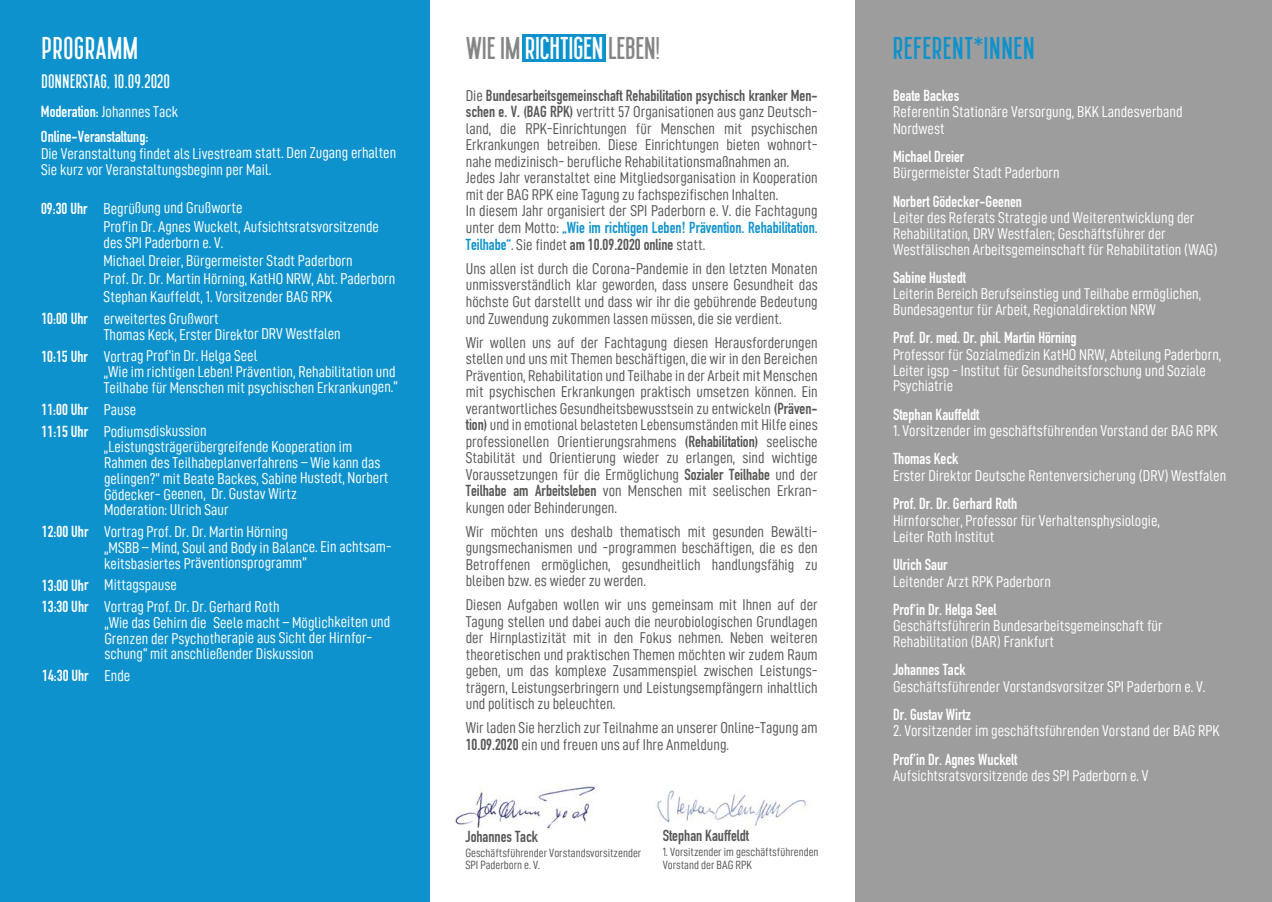
<style>
.page{position:relative;width:1272px;height:902px;background:#fff}
.page>*{position:absolute;margin:0;border:0;box-sizing:border-box;transform-origin:0 0}
.t1{font:31.5px "Mojito";letter-spacing:-.025em;color:#848585}
.t2{font:31.5px "Mojito";color:#0e92cc}
.t3{font:31.5px "Mojito";color:#fff}
.t4{font:19.5px "Mojito";color:#fff}
.t5{font:15.75px/15.8px "D DIN Condensed";color:#fff}
.t6{font:15.75px/16.5px "D DIN Condensed";color:#585857;text-align:justify}
.t7{font:700 15.75px "DIN Condensed";color:#fff}
.t8{font:700 15.75px/17.2px "DIN Condensed";color:#1293ce}
.t9{font:700 15.75px "DIN Condensed";color:#585857}
.t10{font:12px/12px "D DIN Condensed";color:#585857}
.s1{font-family:"DIN Condensed";font-weight:700}
.s2{font-family:"D DIN Condensed";font-weight:400}
.s3{color:#fff}
.s4{font-family:"D DIN Condensed";font-weight:400;color:#585857}
.s5{color:#585857}
</style>
<div class="page">
<img style="left:429px;top:0;width:843px;height:901px">
<div style="left:0;top:0;width:429px;height:901px;background:#0d92cd"></div>
<img style="left:642px;top:777px;width:183px;height:65px">
<img style="left:454px;top:783px;width:143px;height:46px">
<div style="left:522px;top:35px;width:84px;height:27px;background:#0d92cd"></div>
<h1 class="t3" style="left:41px;top:31px;width:99px">PROGRAMM</h1>
<p class="t4" style="left:41px;top:70px;width:130px">DONNERSTAG, 10.09.2020</p>
<p class="t5" style="left:41px;top:103px;width:139px"><span class="s1">Moderation:</span> Johannes Tack</p>
<p class="t7" style="left:41px;top:126px;width:109px">Online-Veranstaltung:</p>
<p class="t5" style="left:41px;top:144px;width:357px;line-height:16.6px">Die Veranstaltung findet als Livestream statt. Den Zugang erhalten<br>Sie kurz vor Veranstaltungsbeginn per Mail.</p>
<p class="t5" style="left:103px;top:198px;width:277px;line-height:18.8px;text-indent:-62px"><span class="s1">09:30 Uhr</span> Begrüßung und Grußworte<br>Prof’in Dr. Agnes Wuckelt, Aufsichtsratsvorsitzende</p>
<p class="t5" style="left:103px;top:233px;width:293px;line-height:18px">des SPI Paderborn e. V.<br>Michael Dreier, Bürgermeister Stadt Paderborn<br>Prof. Dr. Dr. Martin Hörning, KatHO NRW, Abt. Paderborn Stephan Kauffeldt, 1. Vorsitzender BAG RPK</p>
<p class="t5" style="left:104px;top:310px;width:238px;text-indent:-62px"><span class="s1">10:00 Uhr</span> erweitertes Grußwort<br>Thomas Keck, Erster Direktor DRV Westfalen</p>
<p class="t5" style="left:104px;top:348px;width:295px;text-indent:-62px"><span class="s1">10:15 Uhr</span> Vortrag Prof‘in Dr. Helga Seel<br>„Wie im richtigen Leben! Prävention, Rehabilitation und<br>Teilhabe für Menschen mit psychischen Erkrankungen.“</p>
<p class="t7" style="left:42px;top:399px;width:96px">11:00 Uhr <span class="s2">Pause</span></p>
<p class="t5" style="left:104px;top:423px;width:286px;text-indent:-62px"><span class="s1">11:15 Uhr</span> Podiumsdiskussion<br>„Leistungsträgerübergreifende Kooperation im Rahmen des Teilhabeplanverfahrens – Wie kann das gelingen?“ mit Beate Backes, Sabine Hustedt, Norbert Gödecker- Geenen, Dr. Gustav Wirtz<br>Moderation: Ulrich Saur</p>
<p class="t5" style="left:104px;top:523px;width:289px;text-indent:-62px"><span class="s1">12:00 Uhr</span> Vortrag Prof. Dr. Dr. Martin Hörning<br>„MSBB – Mind, Soul and Body in Balance. Ein achtsam&shy;keitsbasiertes Präventionsprogramm”</p>
<p class="t5" style="left:42px;top:574px;width:239px;line-height:21.6px"><span class="s1">13:00 Uhr</span> Mittagspause<br><span class="s1">13:30 Uhr</span> Vortrag Prof. Dr. Dr. Gerhard Roth</p>
<p class="t5" style="left:104px;top:614px;width:287px">„Wie das Gehirn die Seele macht – Möglichkeiten und<br>Grenzen der Psychotherapie aus Sicht der Hirnfor&shy;schung“ mit anschließender Diskussion</p>
<p class="t7" style="left:42px;top:665px;width:90px">14:30 Uhr <span class="s2">Ende</span></p>
<h1 class="t1" style="left:465px;top:31px;width:196px">WIE IM<span class="s3">RICHTIGEN</span>LEBEN!</h1>
<h1 class="t2" style="left:892px;top:31px;width:144px">REFERENT*INNEN</h1>
<p class="t9" style="left:465px;top:84px;width:353px"><span class="s2">Die</span> Bundesarbeitsgemeinschaft Rehabilitation psychisch kranker Men-</p>
<p class="t6" style="left:465px;top:103px;width:353px;text-align:left"><span class="s1">schen e. V. (BAG RPK)</span> vertritt 57 Organisationen aus ganz Deutsch&shy;land, die RPK-Einrichtungen für Menschen mit psychischen Erkrankungen betreiben. Diese Einrichtungen bieten wohnort&shy;nahe medizinisch- berufliche Rehabilitationsmaßnahmen an.<br>Jedes Jahr veranstaltet eine Mitgliedsorganisation in Kooperation mit der BAG RPK eine Tagung zu fachspezifischen Inhalten.<br>In diesem Jahr organisiert der SPI Paderborn e. V. die Fachtagung</p>
<p class="t8" style="left:465px;top:218px;width:353px"><span class="s4">unter dem Motto:</span> „Wie im richtigen Leben! Prävention. Rehabilitation.<br>Teilhabe“<span class="s4">. Sie findet</span> <span class="s5">am 10.09.2020 online</span> <span class="s4">statt.</span></p>
<p class="t6" style="left:465px;top:260px;width:353px">Uns allen ist durch die Corona-Pandemie in den letzten Monaten unmissverständlich klar geworden, dass unsere Gesundheit das höchste Gut darstellt und dass wir ihr die gebührende Bedeutung und Zuwendung zukommen lassen müssen, die sie verdient.</p>
<p class="t6" style="left:465px;top:333px;width:353px">Wir wollen uns auf der Fachtagung diesen Herausforderungen stellen und uns mit Themen beschäftigen, die wir in den Bereichen Prävention, Rehabilitation und Teilhabe in der Arbeit mit Menschen mit psychischen Erkrankungen praktisch umsetzen können. Ein verantwortliches Gesundheitsbewusstsein zu entwickeln <span class="s1">(Präven&shy;tion)</span> und in emotional belasteten Lebensumständen mit Hilfe eines professionellen Orientierungsrahmens <span class="s1">(Rehabilitation)</span> seelische Stabilität und Orientierung wieder zu erlangen, sind wichtige Voraussetzungen für die Ermöglichung <span class="s1">Sozialer Teilhabe</span> und der <span class="s1">Teilhabe am Arbeitsleben</span> von Menschen mit seelischen Erkran&shy;kungen oder Behinderungen.</p>
<p class="t6" style="left:465px;top:522px;width:353px">Wir möchten uns deshalb thematisch mit gesunden Bewälti&shy;gungsmechanismen und -programmen beschäftigen, die es den Betroffenen ermöglichen, gesundheitlich handlungsfähig zu bleiben bzw. es wieder zu werden.</p>
<p class="t6" style="left:465px;top:596px;width:353px">Diesen Aufgaben wollen wir uns gemeinsam mit Ihnen auf der Tagung stellen und dabei auch die neurobiologischen Grundlagen der Hirnplastizität mit in den Fokus nehmen. Neben weiteren theoretischen und praktischen Themen möchten wir zudem Raum geben, um das komplexe Zusammenspiel zwischen Leistungs&shy;trägern, Leistungserbringern und Leistungsempfängern inhaltlich und politisch zu beleuchten.</p>
<p class="t6" style="left:465px;top:719px;width:353px">Wir laden Sie herzlich zur Teilnahme an unserer Online-Tagung am<br><span class="s1">10.09.2020</span> ein und freuen uns auf Ihre Anmeldung.</p>
<p class="t9" style="left:465px;top:826px;width:74px">Johannes Tack</p>
<p class="t10" style="left:465px;top:847px;width:177px">Geschäftsführender Vorstandsvorsitzender<br>SPI Paderborn e. V.</p>
<p class="t9" style="left:662px;top:824px;width:88px">Stephan Kauffeldt</p>
<p class="t10" style="left:662px;top:844px;width:157px;line-height:13.5px">1. Vorsitzender im geschäftsführenden<br>Vorstand der BAG RPK</p>
<p class="t7" style="left:892px;top:84px;width:68px">Beate Backes</p>
<p class="t5" style="left:892px;top:103px;width:291px;line-height:16.5px">Referentin Stationäre Versorgung, BKK Landesverband<br>Nordwest</p>
<p class="t7" style="left:892px;top:146px;width:73px">Michael Dreier</p>
<p class="t5" style="left:892px;top:165px;width:168px">Bürgermeister Stadt Paderborn</p>
<p class="t7" style="left:892px;top:190px;width:131px">Norbert Gödecker-Geenen</p>
<p class="t5" style="left:892px;top:209px;width:326px">Leiter des Referats Strategie und Weiterentwicklung der<br>Rehabilitation, DRV Westfalen; Geschäftsführer der<br>Westfälischen Arbeitsgemeinschaft für Rehabilitation (WAG)</p>
<p class="t7" style="left:892px;top:266px;width:74px">Sabine Hustedt</p>
<p class="t5" style="left:892px;top:286px;width:310px">Leiterin Bereich Berufseinstieg und Teilhabe ermöglichen,<br>Bundesagentur für Arbeit, Regionaldirektion NRW</p>
<p class="t7" style="left:892px;top:327px;width:185px">Prof. Dr. med. Dr. phil. Martin Hörning</p>
<p class="t5" style="left:892px;top:346px;width:330px">Professor für Sozialmedizin KatHO NRW, Abteilung Paderborn,<br>Leiter igsp - Institut für Gesundheitsforschung und Soziale<br>Psychiatrie</p>
<p class="t7" style="left:892px;top:403px;width:88px">Stephan Kauffeldt</p>
<p class="t5" style="left:892px;top:422px;width:326px">1. Vorsitzender im geschäftsführenden Vorstand der BAG RPK</p>
<p class="t7" style="left:892px;top:448px;width:67px">Thomas Keck</p>
<p class="t5" style="left:892px;top:467px;width:335px">Erster Direktor Deutsche Rentenversicherung (DRV) Westfalen</p>
<p class="t7" style="left:892px;top:493px;width:126px">Prof. Dr. Dr. Gerhard Roth</p>
<p class="t5" style="left:892px;top:511px;width:268px;line-height:16.5px">Hirnforscher, Professor für Verhaltensphysiologie,<br>Leiter Roth Institut</p>
<p class="t7" style="left:892px;top:554px;width:56px">Ulrich Saur</p>
<p class="t5" style="left:892px;top:573px;width:159px">Leitender Arzt RPK Paderborn</p>
<p class="t7" style="left:892px;top:598px;width:105px">Prof‘in Dr. Helga Seel</p>
<p class="t5" style="left:892px;top:618px;width:271px">Geschäftsführerin Bundesarbeitsgemeinschaft für<br>Rehabilitation (BAR) Frankfurt</p>
<p class="t7" style="left:892px;top:659px;width:74px">Johannes Tack</p>
<p class="t5" style="left:892px;top:678px;width:314px">Geschäftsführender Vorstandsvorsitzer SPI Paderborn e. V.</p>
<p class="t7" style="left:892px;top:703px;width:79px">Dr. Gustav Wirtz</p>
<p class="t5" style="left:892px;top:722px;width:328px">2. Vorsitzender im geschäftsführenden Vorstand der BAG RPK</p>
<p class="t7" style="left:892px;top:748px;width:126px">Prof’in Dr. Agnes Wuckelt</p>
<p class="t5" style="left:892px;top:767px;width:257px">Aufsichtsratsvorsitzende des SPI Paderborn e. V</p>
</div>
